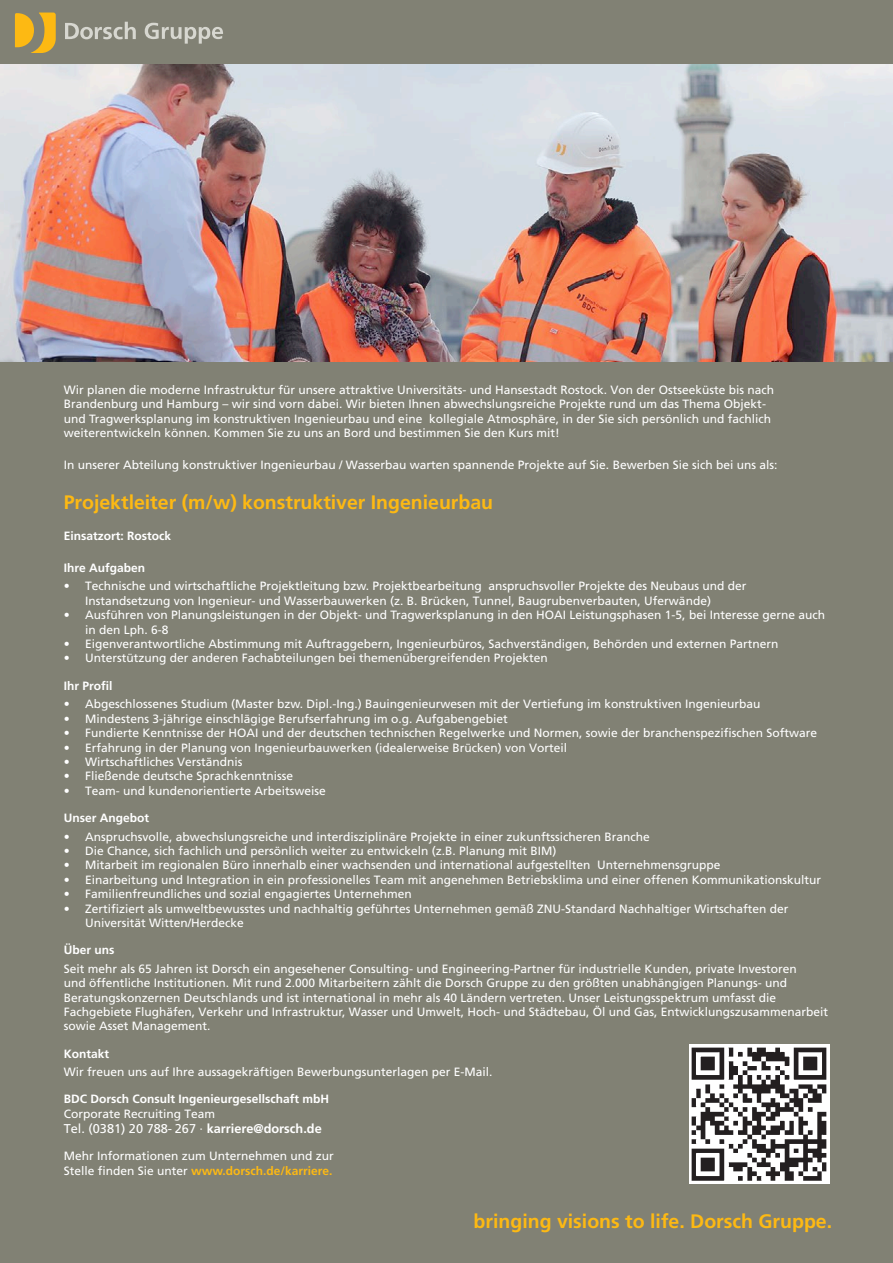
<style>
.page{position:relative;width:893px;height:1263px;background:#818174}
.page>*{position:absolute;margin:0;border:0;box-sizing:border-box;transform-origin:0 0}
.Subheadline_Recruiti{font:700 19.5px "Frutiger LT Std";color:#fdb913}
.PageMaker-Standarde{font:700 19.5px "Frutiger LT Std";color:#fdb913}
.Subheadline_Recruiti-2{font:12.75px "Frutiger LT Std";color:#fff}
.Aufzählung_Recruitin{font:12px/14.4px "Frutiger LT Std";color:#fff}
.Subheadline_Recruiti-3{font:12px/14.4px "Frutiger LT Std";color:#fff}
.Fließtext_Recruiting{font:12px/14.4px "Frutiger LT Std";color:#fff}
.Subheadline_Recruiti-4{font:700 12px/14.4px "Frutiger LT Std";color:#fff}
.Aufzählung_Recruitin-2{font:700 12px "Frutiger LT Std";color:#fff}
.Fließtext_Recruiting-2{font:700 12px "Frutiger LT Std";color:#fff}
.s1{font-weight:400}
.s2{font-weight:700}
.s3{font-weight:700;color:#fdb913}
</style>
<div class="page">
<img style="left:689px;top:1044px;width:141px;height:139px">
<img style="left:0;top:64px;width:893px;height:298px">
<svg style="left:15px;top:13px;width:41px;height:40px"></svg>
<svg style="left:65px;top:22px;width:71px;height:17px"></svg>
<svg style="left:145px;top:23px;width:78px;height:21px"></svg>
<p class="Subheadline_Recruiti-3" style="left:64px;top:383px;width:712px">Wir planen die moderne Infrastruktur für unsere attraktive Universitäts- und Hansestadt Rostock. Von der Ostseeküste bis nach Brandenburg und Hamburg – wir sind vorn dabei. Wir bieten Ihnen abwechslungsreiche Projekte rund um das Thema Objekt&shy;und Tragwerksplanung im konstruktiven Ingenieurbau und eine kollegiale Atmosphäre, in der Sie sich persönlich und fachlich weiterentwickeln können. Kommen Sie zu uns an Bord und bestimmen Sie den Kurs mit!</p>
<p class="Subheadline_Recruiti-3" style="left:64px;top:457px;width:715px">In unserer Abteilung konstruktiver Ingenieurbau / Wasserbau warten spannende Projekte auf Sie. Bewerben Sie sich bei uns als:</p>
<p class="Subheadline_Recruiti" style="left:64px;top:491px;width:431px">Projektleiter (m/w) konstruktiver Ingenieurbau</p>
<p class="Subheadline_Recruiti-4" style="left:64px;top:529px;width:109px">Einsatzort: Rostock</p>
<p class="Subheadline_Recruiti-4" style="left:64px;top:560px;width:83px">Ihre Aufgaben</p>
<p class="Aufzählung_Recruitin" style="left:85px;top:579px;width:663px;text-indent:-21px">• Technische und wirtschaftliche Projektleitung bzw. Projektbearbeitung anspruchsvoller Projekte des Neubaus und der<br>Instandsetzung von Ingenieur- und Wasserbauwerken (z. B. Brücken, Tunnel, Baugrubenverbauten, Uferwände)</p>
<p class="Aufzählung_Recruitin" style="left:85px;top:608px;width:741px;text-indent:-21px">• Ausführen von Planungsleistungen in der Objekt- und Tragwerksplanung in den HOAI Leistungsphasen 1-5, bei Interesse gerne auch in den Lph. 6-8</p>
<p class="Aufzählung_Recruitin" style="left:64px;top:637px;width:716px">• Eigenverantwortliche Abstimmung mit Auftraggebern, Ingenieurbüros, Sachverständigen, Behörden und externen Partnern</p>
<p class="Aufzählung_Recruitin" style="left:64px;top:651px;width:486px">• Unterstützung der anderen Fachabteilungen bei themenübergreifenden Projekten</p>
<p class="Aufzählung_Recruitin-2" style="left:64px;top:678px;width:50px">Ihr Profil</p>
<p class="Aufzählung_Recruitin" style="left:64px;top:697px;width:698px">• Abgeschlossenes Studium (Master bzw. Dipl.-Ing.) Bauingenieurwesen mit der Vertiefung im konstruktiven Ingenieurbau</p>
<p class="Aufzählung_Recruitin" style="left:64px;top:711px;width:446px">• Mindestens 3-jährige einschlägige Berufserfahrung im o.g. Aufgabengebiet</p>
<p class="Aufzählung_Recruitin" style="left:64px;top:726px;width:755px">• Fundierte Kenntnisse der HOAI und der deutschen technischen Regelwerke und Normen, sowie der branchenspezifischen Software</p>
<p class="Aufzählung_Recruitin" style="left:64px;top:740px;width:505px">• Erfahrung in der Planung von Ingenieurbauwerken (idealerweise Brücken) von Vorteil</p>
<p class="Aufzählung_Recruitin" style="left:64px;top:755px;width:180px">• Wirtschaftliches Verständnis</p>
<p class="Aufzählung_Recruitin" style="left:64px;top:769px;width:231px">• Fließende deutsche Sprachkenntnisse</p>
<p class="Aufzählung_Recruitin" style="left:64px;top:783px;width:263px">• Team- und kundenorientierte Arbeitsweise</p>
<p class="Aufzählung_Recruitin-2" style="left:64px;top:811px;width:87px">Unser Angebot</p>
<p class="Aufzählung_Recruitin" style="left:64px;top:829px;width:588px">• Anspruchsvolle, abwechslungsreiche und interdisziplinäre Projekte in einer zukunftssicheren Branche</p>
<p class="Aufzählung_Recruitin" style="left:64px;top:844px;width:494px">• Die Chance, sich fachlich und persönlich weiter zu entwickeln (z.B. Planung mit BIM)</p>
<p class="Aufzählung_Recruitin" style="left:64px;top:858px;width:658px">• Mitarbeit im regionalen Büro innerhalb einer wachsenden und international aufgestellten Unternehmensgruppe</p>
<p class="Aufzählung_Recruitin" style="left:64px;top:872px;width:759px">• Einarbeitung und Integration in ein professionelles Team mit angenehmen Betriebsklima und einer offenen Kommunikationskultur</p>
<p class="Aufzählung_Recruitin" style="left:64px;top:887px;width:350px">• Familienfreundliches und sozial engagiertes Unternehmen</p>
<p class="Aufzählung_Recruitin" style="left:85px;top:901px;width:705px;text-indent:-21px">• Zertifiziert als umweltbewusstes und nachhaltig geführtes Unternehmen gemäß ZNU-Standard Nachhaltiger Wirtschaften der<br>Universität Witten/Herdecke</p>
<p class="Subheadline_Recruiti-4" style="left:64px;top:943px;width:52px">Über uns</p>
<p class="Fließtext_Recruiting" style="left:64px;top:961px;width:766px">Seit mehr als 65 Jahren ist Dorsch ein angesehener Consulting- und Engineering-Partner für industrielle Kunden, private Investoren<br>und öffentliche Institutionen. Mit rund 2.000 Mitarbeitern zählt die Dorsch Gruppe zu den größten unabhängigen Planungs- und Beratungskonzernen Deutschlands und ist international in mehr als 40 Ländern vertreten. Unser Leistungsspektrum umfasst die Fachgebiete Flughäfen, Verkehr und Infrastruktur, Wasser und Umwelt, Hoch- und Städtebau, Öl und Gas, Entwicklungszusammenarbeit sowie Asset Management.</p>
<p class="Fließtext_Recruiting-2" style="left:64px;top:1046px;width:47px">Kontakt</p>
<p class="Fließtext_Recruiting" style="left:64px;top:1065px;width:430px">Wir freuen uns auf Ihre aussagekräftigen Bewerbungsunterlagen per E-Mail.</p>
<p class="Subheadline_Recruiti-4" style="left:64px;top:1092px;width:267px">BDC Dorsch Consult Ingenieurgesellschaft mbH<br><span class="s1">Corporate Recruiting Team</span></p>
<p class="Subheadline_Recruiti-2" style="left:64px;top:1121px;width:259px">Tel. (0381) 20 788- 267 · <span class="s2">karriere@dorsch.de</span></p>
<p class="Subheadline_Recruiti-3" style="left:64px;top:1149px;width:272px">Mehr Informationen zum Unternehmen und zur<br>Stelle finden Sie unter <span class="s3">www.dorsch.de/karriere.</span></p>
<p class="PageMaker-Standarde" style="left:474px;top:1209px;width:360px">bringing visions to life. Dorsch Gruppe.</p>
</div>
